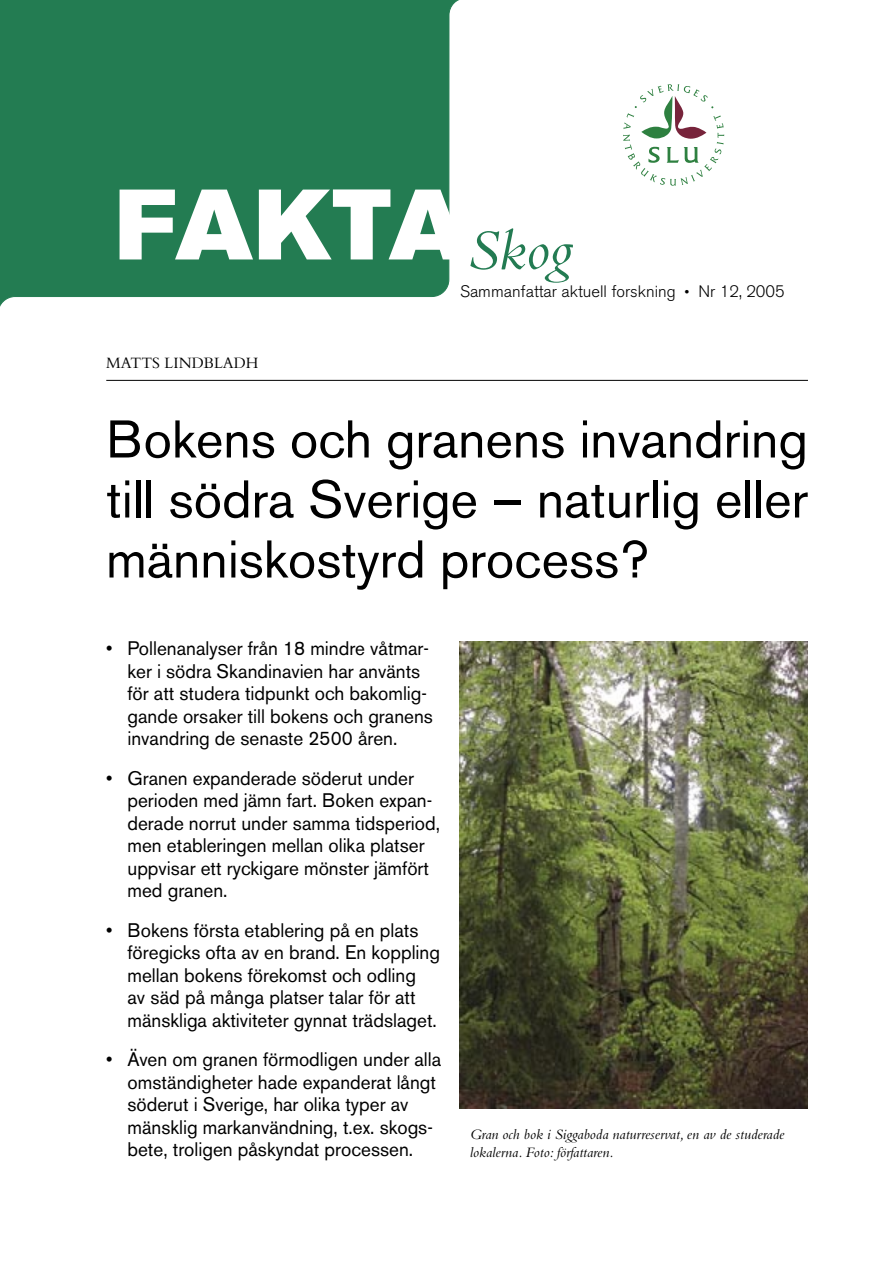
<style>
.page{position:relative;width:893px;height:1263px;background:#fff}
.page>*{position:absolute;margin:0;border:0;box-sizing:border-box;transform-origin:0 0}
.t1{font:99px "Akzidenz Grotesk BE Super";letter-spacing:-.005em;color:#fff}
.t2{font:italic 60px "Bembo";color:#237b52}
.Rubrik1{font:52.5px/60px "Akzidenz Grotesk BE";color:#000;text-align:justify}
.Ingress{font:19.5px/22.5px "Akzidenz Grotesk BE";color:#000}
.Nummer___錼{font:300 16.5px "Akzidenz Grotesk BE";color:#000}
.F鰎fattare__sid_1{font:16.5px "Bembo";color:#000}
.Figur_tabelltext{font:italic 15px/18px "Bembo";color:#000}
.s1{font-size:15px}
</style>
<div class="page">
<svg style="left:623px;top:84px;width:101px;height:102px"></svg>
<hr style="left:106px;top:380px;width:702px;height:1px;background:#000">
<div style="left:0;top:1px;width:457px;height:306px;background:#237c52"></div>
<svg style="left:0;top:0;width:459px;height:1px"></svg>
<img style="left:459px;top:642px;width:349px;height:466px">
<p class="t1" style="left:115px;top:167px;width:353px">FAKTA</p>
<p class="t2" style="left:466px;top:215px;width:107px">Skog</p>
<p class="F鰎fattare__sid_1" style="left:106px;top:353px;width:154px">MATTS LINDBLADH</p>
<p class="Nummer___錼" style="left:460px;top:282px;width:326px">Sammanfattar aktuell forskning <span class="s1">•</span> Nr 12, 2005</p>
<p class="Rubrik1" style="left:106px;top:409px;width:703px">Bokens och granens invandring till södra Sverige – naturlig eller människostyrd process?</p>
<p class="Ingress" style="left:128px;top:637px;width:307px;text-indent:-21px">• Pollenanalyser från 18 mindre våtmar&shy;ker i södra Skandinavien har använts för att studera tidpunkt och bakomlig&shy;gande orsaker till bokens och granens invandring de senaste 2500 åren.</p>
<p class="Ingress" style="left:128px;top:767px;width:314px;text-indent:-21px">• Granen expanderade söderut under perioden med jämn fart. Boken expan&shy;derade norrut under samma tidsperiod, men etableringen mellan olika platser uppvisar ett ryckigare mönster jämfört med granen.</p>
<p class="Ingress" style="left:128px;top:919px;width:314px;text-indent:-21px">• Bokens första etablering på en plats föregicks ofta av en brand. En koppling mellan bokens förekomst och odling<br>av säd på många platser talar för att mänskliga aktiviteter gynnat trädslaget.</p>
<p class="Ingress" style="left:128px;top:1048px;width:315px;text-indent:-21px">• Även om granen förmodligen under alla omständigheter hade expanderat långt söderut i Sverige, har olika typer av mänsklig markanvändning, t.ex. skogs&shy;bete, troligen påskyndat processen.</p>
<p class="Figur_tabelltext" style="left:470px;top:1125px;width:316px">Gran och bok i Siggaboda naturreservat, en av de studerade lokalerna. Foto: författaren.</p>
</div>
